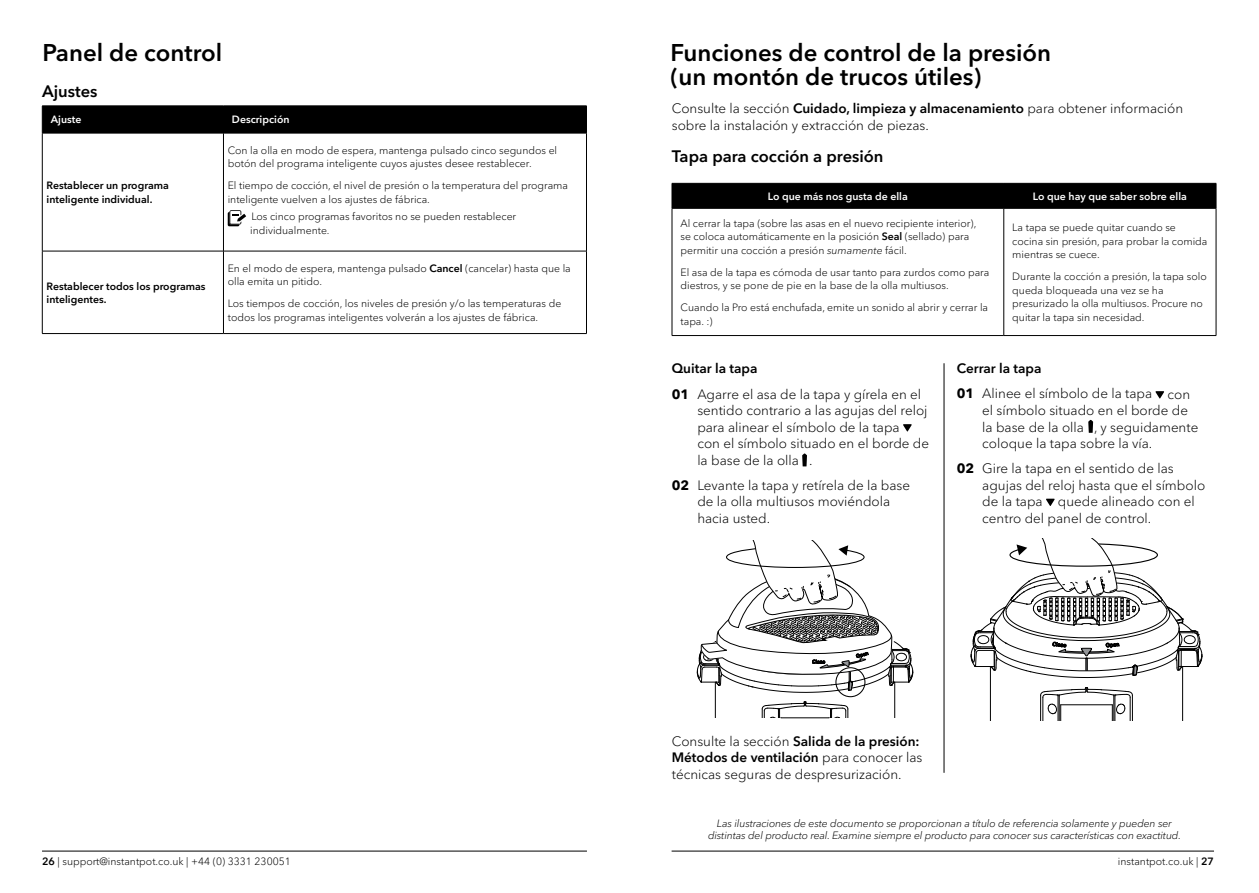
<style>
.page{position:relative;width:1259px;height:893px;background:#fff}
.page>*{position:absolute;margin:0;border:0;box-sizing:border-box;transform-origin:0 0}
.t1{font:600 24px/24px "Avenir Next LT Pro";color:#000}
.t2{font:600 16.5px "Avenir Next LT Pro";color:#000}
.t3{font:300 13.5px/16.5px "Avenir Next LT Pro";color:#000}
.t4{font:300 10.5px/13.5px "Avenir Next LT Pro";color:#000}
.t5{font:italic 300 10.5px/12px "Avenir Next LT Pro";letter-spacing:-.01em;color:#000;text-align:center}
.t6{font:600 10.5px/13.5px "Avenir Next LT Pro";color:#000}
.t7{font:600 10.5px "Avenir Next LT Pro";color:#fff}
.s1{font-weight:600}
.s2{font-style:italic}
.s3{font-weight:700}
</style>
<div class="page">
<hr style="left:671px;top:851px;width:543px;height:1px;background:#000">
<hr style="left:42px;top:851px;width:545px;height:1px;background:#000">
<div style="left:42px;top:106px;width:545px;height:27px;background:#000"></div>
<hr style="left:42px;top:133px;width:181px;height:1px;background:#000">
<hr style="left:42px;top:133px;width:1px;height:118px;background:#000">
<hr style="left:223px;top:133px;width:363px;height:1px;background:#000">
<hr style="left:223px;top:133px;width:1px;height:118px;background:#000">
<hr style="left:586px;top:133px;width:1px;height:118px;background:#000">
<hr style="left:42px;top:251px;width:181px;height:1px;background:#000">
<hr style="left:42px;top:251px;width:1px;height:82px;background:#000">
<hr style="left:223px;top:251px;width:363px;height:1px;background:#000">
<hr style="left:223px;top:251px;width:1px;height:82px;background:#000">
<hr style="left:586px;top:251px;width:1px;height:82px;background:#000">
<hr style="left:42px;top:333px;width:181px;height:1px;background:#000">
<hr style="left:223px;top:333px;width:363px;height:1px;background:#000">
<div style="left:228px;top:212px;width:11px;height:14px;background:#000;border-radius:2px"></div>
<svg style="left:229px;top:210px;width:17px;height:15px"></svg>
<div style="left:672px;top:183px;width:544px;height:25px;background:#000"></div>
<hr style="left:672px;top:208px;width:331px;height:1px;background:#000">
<hr style="left:1003px;top:208px;width:213px;height:1px;background:#000">
<hr style="left:672px;top:208px;width:1px;height:127px;background:#000">
<hr style="left:1003px;top:208px;width:1px;height:127px;background:#000">
<hr style="left:1215px;top:208px;width:1px;height:127px;background:#000">
<hr style="left:672px;top:335px;width:331px;height:1px;background:#000">
<hr style="left:1003px;top:335px;width:213px;height:1px;background:#000">
<svg style="left:903px;top:424px;width:8px;height:7px"></svg>
<svg style="left:1155px;top:391px;width:9px;height:7px"></svg>
<svg style="left:1046px;top:499px;width:8px;height:7px"></svg>
<hr style="left:943px;top:363px;width:1px;height:410px;background:#000">
<svg style="left:970px;top:538px;width:232px;height:182px"></svg>
<svg style="left:697px;top:540px;width:216px;height:179px"></svg>
<div style="left:835px;top:667px;width:30px;height:30px;border:1px solid #000;border-radius:50%"></div>
<svg style="left:802px;top:453px;width:5px;height:13px"></svg>
<svg style="left:1088px;top:420px;width:5px;height:13px"></svg>
<h1 class="t1" style="left:43px;top:40px;width:181px">Panel de control</h1>
<h2 class="t2" style="left:42px;top:81px;width:57px">Ajustes</h2>
<p class="t7" style="left:51px;top:113px;width:32px">Ajuste</p>
<p class="t7" style="left:232px;top:113px;width:59px">Descripción</p>
<p class="t6" style="left:47px;top:179px;width:124px">Restablecer un programa inteligente individual.</p>
<p class="t6" style="left:47px;top:279px;width:161px">Restablecer todos los programas inteligentes.</p>
<p class="t4" style="left:228px;top:143px;width:331px">Con la olla en modo de espera, mantenga pulsado cinco segundos el botón del programa inteligente cuyos ajustes desee restablecer.</p>
<p class="t4" style="left:228px;top:179px;width:342px">El tiempo de cocción, el nivel de presión o la temperatura del programa inteligente vuelven a los ajustes de fábrica.</p>
<p class="t4" style="left:250px;top:210px;width:267px">Los cinco programas favoritos no se pueden restablecer individualmente.</p>
<p class="t4" style="left:228px;top:261px;width:344px">En el modo de espera, mantenga pulsado <span class="s1">Cancel</span> (cancelar) hasta que la olla emita un pitido.</p>
<p class="t4" style="left:228px;top:297px;width:335px">Los tiempos de cocción, los niveles de presión y/o las temperaturas de todos los programas inteligentes volverán a los ajustes de fábrica.</p>
<h1 class="t1" style="left:670px;top:40px;width:382px">Funciones de control de la presión (un montón de trucos útiles)</h1>
<p class="t3" style="left:672px;top:100px;width:513px">Consulte la sección <span class="s1">Cuidado, limpieza y almacenamiento</span> para obtener información sobre la instalación y extracción de piezas.</p>
<h2 class="t2" style="left:672px;top:146px;width:213px">Tapa para cocción a presión</h2>
<p class="t7" style="left:768px;top:190px;width:141px">Lo que más nos gusta de ella</p>
<p class="t7" style="left:1033px;top:190px;width:155px">Lo que hay que saber sobre ella</p>
<p class="t4" style="left:680px;top:216px;width:297px">Al cerrar la tapa (sobre las asas en el nuevo recipiente interior), se coloca automáticamente en la posición <span class="s1">Seal</span> (sellado) para permitir una cocción a presión <span class="s2">sumamente</span> fácil.</p>
<p class="t4" style="left:680px;top:265px;width:310px">El asa de la tapa es cómoda de usar tanto para zurdos como para diestros, y se pone de pie en la base de la olla multiusos.</p>
<p class="t4" style="left:680px;top:301px;width:309px">Cuando la Pro está enchufada, emite un sonido al abrir y cerrar la tapa. :)</p>
<p class="t4" style="left:1012px;top:221px;width:197px">La tapa se puede quitar cuando se cocina sin presión, para probar la comida mientras se cuece.</p>
<p class="t4" style="left:1012px;top:270px;width:196px">Durante la cocción a presión, la tapa solo queda bloqueada una vez se ha presurizado la olla multiusos. Procure no quitar la tapa sin necesidad.</p>
<p class="t3" style="left:672px;top:356px;width:251px;line-height:25px"><span class="s1">Quitar la tapa<br></span><span class="s3">01</span> Agarre el asa de la tapa y gírela en el</p>
<p class="t3" style="left:697px;top:402px;width:233px">sentido contrario a las agujas del reloj para alinear el símbolo de la tapa<br>con el símbolo situado en el borde de la base de la olla .</p>
<p class="t3" style="left:697px;top:477px;width:214px;text-indent:-26px"><span class="s3">02</span> Levante la tapa y retírela de la base de la olla multiusos moviéndola hacia usted.</p>
<p class="t3" style="left:956px;top:356px;width:235px;line-height:25px"><span class="s1">Cerrar la tapa<br></span><span class="s3">01</span> Alinee el símbolo de la tapa con</p>
<p class="t3" style="left:982px;top:402px;width:217px">el símbolo situado en el borde de la base de la olla , y seguidamente coloque la tapa sobre la vía.</p>
<p class="t3" style="left:982px;top:460px;width:224px;text-indent:-26px"><span class="s3">02</span> Gire la tapa en el sentido de las agujas del reloj hasta que el símbolo de la tapa quede alineado con el centro del panel de control.</p>
<p class="t3" style="left:672px;top:733px;width:252px">Consulte la sección <span class="s1">Salida de la presión:<br>Métodos de ventilación</span> para conocer las técnicas seguras de despresurización.</p>
<p class="t5" style="left:708px;top:817px;width:474px">Las ilustraciones de este documento se proporcionan a título de referencia solamente y pueden ser distintas del producto real. Examine siempre el producto para conocer sus características con exactitud.</p>
<p class="t4" style="left:42px;top:854px;width:250px"><span class="s1">26</span> | support@instantpot.co.uk | +44 (0) 3331 230051</p>
<p class="t4" style="left:1118px;top:854px;width:98px">instantpot.co.uk | <span class="s1">27</span></p>
</div>
